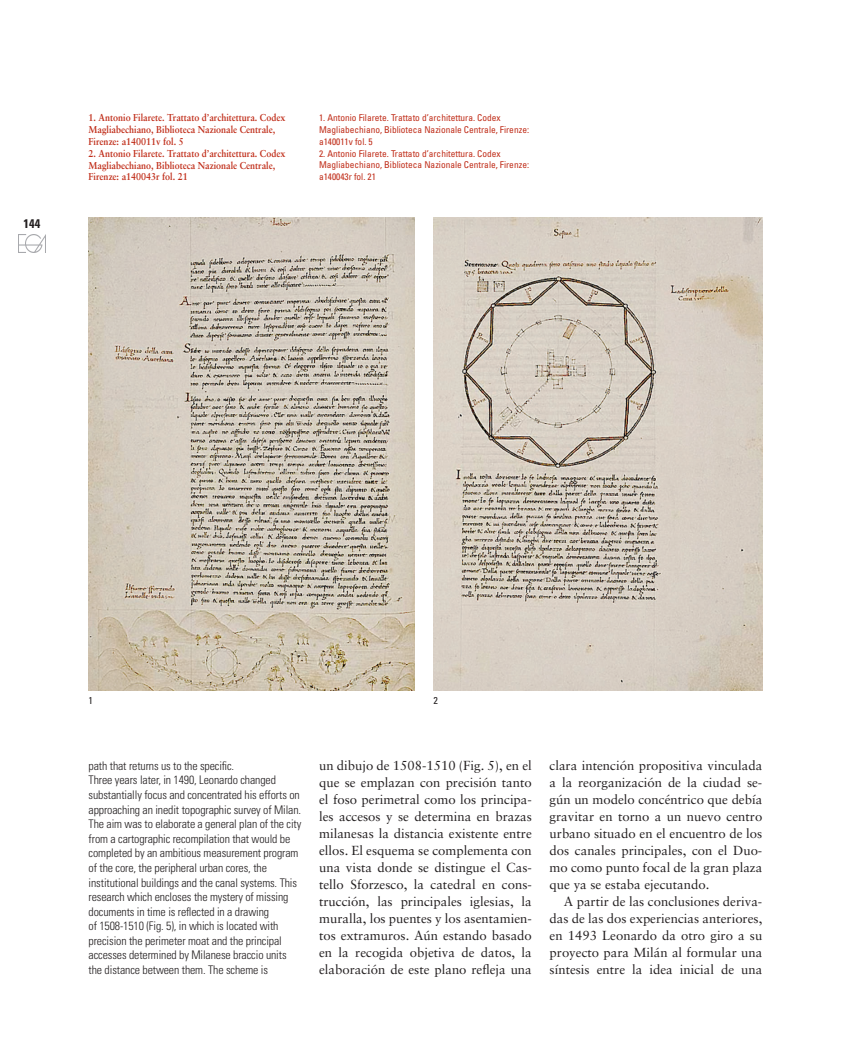
<style>
.page{position:relative;width:851px;height:1063px;background:#fff}
.page>*{position:absolute;margin:0;border:0;box-sizing:border-box;transform-origin:0 0}
.t1{font:13.12px/17px "Sabon";color:#231f20;text-align:justify}
.t2{font:700 condensed 12.5px "Univers";color:#231f20}
.t3{font:300 condensed 11.88px/14.6px "Univers";letter-spacing:-.01em;color:#231f20}
.t4{font:700 10px/11.9px "Sabon";color:#c02d19;scale:.9 1}
.PIES_DE_FOTO_INGLES{font:condensed 10px "Univers";color:#231f20}
.t5{font:condensed 9.38px/11.9px "Univers";color:#c02d19}
</style>
<div class="page">
<img style="left:18px;top:235px;width:28px;height:17px">
<img style="left:89px;top:218px;width:326px;height:472px">
<img style="left:433px;top:218px;width:329px;height:472px">
<p class="t2" style="left:24px;top:216px;width:18px">144</p>
<p class="t4" style="left:89px;top:111px;width:220px">1. Antonio Filarete. Trattato d’architettura. Codex<br>Magliabechiano, Biblioteca Nazionale Centrale,<br>Firenze: a140011v fol. 5</p>
<p class="t4" style="left:89px;top:147px;width:220px">2. Antonio Filarete. Trattato d’architettura. Codex<br>Magliabechiano, Biblioteca Nazionale Centrale,<br>Firenze: a140043r fol. 21</p>
<p class="t5" style="left:319px;top:111px;width:211px">1. Antonio Filarete. Trattato d’architettura. Codex<br>Magliabechiano, Biblioteca Nazionale Centrale, Firenze: a140011v fol. 5</p>
<p class="t5" style="left:319px;top:147px;width:211px">2. Antonio Filarete. Trattato d’architettura. Codex<br>Magliabechiano, Biblioteca Nazionale Centrale, Firenze: a140043r fol. 21</p>
<p class="PIES_DE_FOTO_INGLES" style="left:89px;top:694px;width:6px">1</p>
<p class="PIES_DE_FOTO_INGLES" style="left:433px;top:694px;width:6px">2</p>
<p class="t3" style="left:89px;top:758px;width:147px">path that returns us to the specific.</p>
<p class="t3" style="left:89px;top:773px;width:214px">Three years later, in 1490, Leonardo changed substantially focus and concentrated his efforts on approaching an inedit topographic survey of Milan.<br>The aim was to elaborate a general plan of the city from a cartographic recompilation that would be completed by an ambitious measurement program of the core, the peripheral urban cores, the institutional buildings and the canal systems. This research which encloses the mystery of missing documents in time is reflected in a drawing<br>of 1508-1510 (Fig. 5), in which is located with precision the perimeter moat and the principal accesses determined by Milanese braccio units the distance between them. The scheme is</p>
<p class="t1" style="left:319px;top:757px;width:214px">un dibujo de 1508-1510 (Fig. 5), en el que se emplazan con precisión tanto el foso perimetral como los principa&shy;les accesos y se determina en brazas milanesas la distancia existente entre ellos. El esquema se complementa con una vista donde se distingue el Cas&shy;tello Sforzesco, la catedral en cons&shy;trucción, las principales iglesias, la muralla, los puentes y los asentamien&shy;tos extramuros. Aún estando basado en la recogida objetiva de datos, la elaboración de este plano refleja una</p>
<p class="t1" style="left:549px;top:757px;width:214px">clara intención propositiva vinculada a la reorganización de la ciudad se&shy;gún un modelo concéntrico que debía gravitar en torno a un nuevo centro urbano situado en el encuentro de los dos canales principales, con el Duo&shy;mo como punto focal de la gran plaza que ya se estaba ejecutando.</p>
<p class="t1" style="left:549px;top:893px;width:214px;text-indent:14px">A partir de las conclusiones deriva&shy;das de las dos experiencias anteriores, en 1493 Leonardo da otro giro a su proyecto para Milán al formular una síntesis entre la idea inicial de una</p>
</div>
